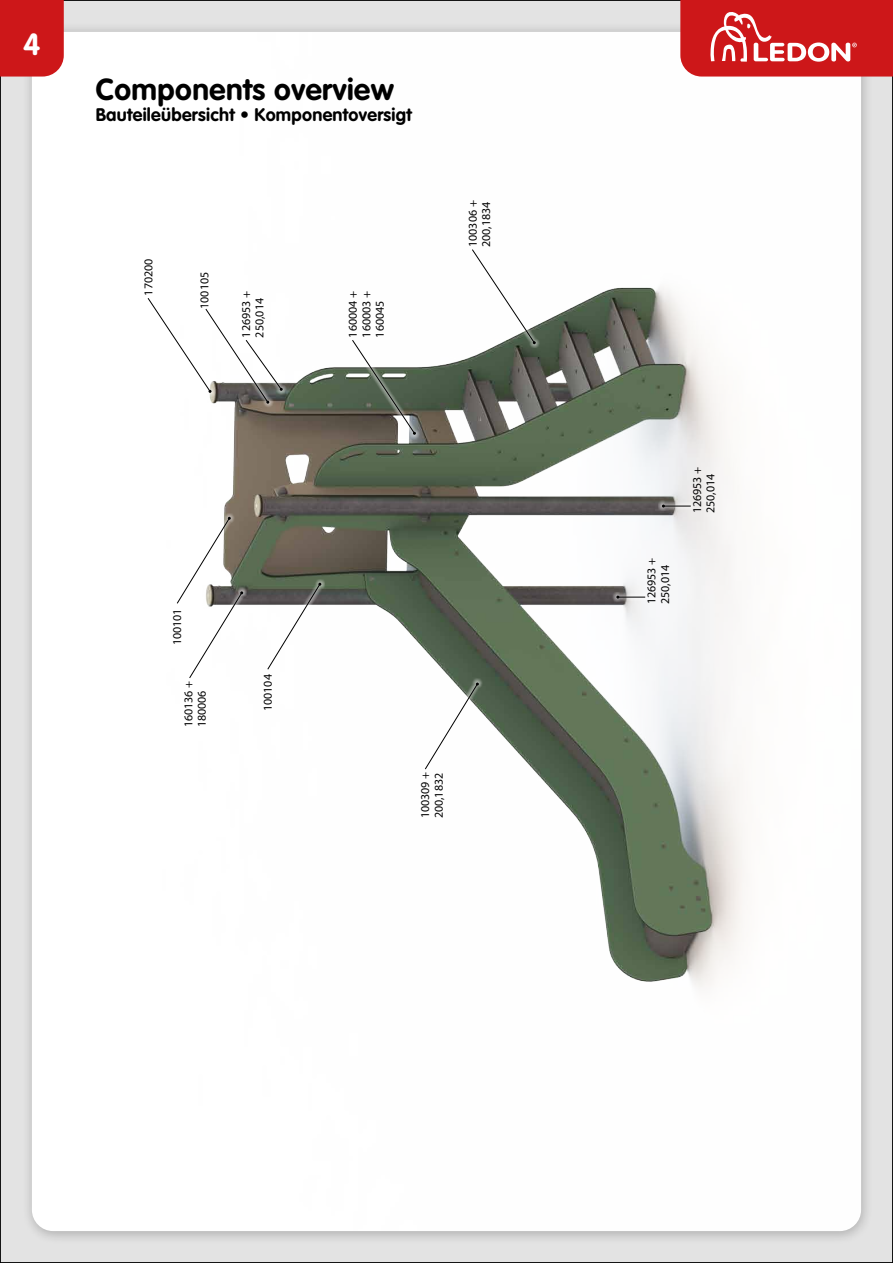
<style>
.page{position:relative;width:893px;height:1263px;background:#e3e3e3}
.page>*{position:absolute;margin:0;border:0;box-sizing:border-box;transform-origin:0 0}
.t1{font:700 30px "VAG Rounded Std";letter-spacing:.015em;color:#000}
.t2{font:700 30px "VAG Rounded Std";color:#fff}
.t3{font:700 18px "VAG Rounded Std";letter-spacing:.015em;color:#000}
.t4{font:12px/13.5px "Myriad Pro";color:#000}
</style>
<div class="page">
<div style="left:21px;top:22px;width:852px;height:1222px;background:#000;opacity:.25"></div>
<img style="left:32px;top:32px;width:829px;height:1199px">
<div style="left:0;top:0;width:64px;height:77px;background:#cd1719"></div>
<svg style="left:680px;top:0;width:213px;height:77px;background:#d23234"></svg>
<div style="left:92px;top:73px;width:324px;height:56px;background:#fff"></div>
<svg style="left:421px;top:678px;width:62px;height:95px"></svg>
<svg style="left:424px;top:682px;width:55px;height:88px;background:#eeefee"></svg>
<svg style="left:264px;top:579px;width:61px;height:94px"></svg>
<svg style="left:267px;top:583px;width:54px;height:87px;background:#d0d0cf"></svg>
<div style="left:173px;top:513px;width:62px;height:94px;background:#fff"></div>
<div style="left:185px;top:587px;width:62px;height:95px;background:#fff"></div>
<svg style="left:176px;top:517px;width:67px;height:162px"></svg>
<svg style="left:283px;top:336px;width:4px;height:59px"></svg>
<div style="left:144px;top:294px;width:72px;height:103px;background:#fff"></div>
<svg style="left:202px;top:404px;width:72px;height:4px"></svg>
<svg style="left:147px;top:297px;width:136px;height:107px"></svg>
<svg style="left:348px;top:336px;width:72px;height:103px"></svg>
<svg style="left:351px;top:339px;width:65px;height:96px;background:#90958b"></svg>
<svg style="left:468px;top:246px;width:72px;height:102px"></svg>
<svg style="left:471px;top:249px;width:65px;height:95px;background:#f0f1f0"></svg>
<svg style="left:658px;top:501px;width:37px;height:10px"></svg>
<svg style="left:662px;top:505px;width:29px;height:3px"></svg>
<svg style="left:613px;top:592px;width:36px;height:10px"></svg>
<svg style="left:616px;top:596px;width:29px;height:3px"></svg>
<h1 class="t2" style="left:23px;top:27px;width:19px">4</h1>
<h1 class="t1" style="left:96px;top:71px;width:300px">Components overview</h1>
<h2 class="t3" style="left:96px;top:104px;width:318px">Bauteileübersicht • Komponentoversigt</h2>
<p class="t4" style="left:142px;top:296px;width:38px;rotate:-90deg">170200</p>
<p class="t4" style="left:197px;top:309px;width:38px;rotate:-90deg">100105</p>
<p class="t4" style="left:239px;top:338px;width:48px;rotate:-90deg">126953 +<br>250,014</p>
<p class="t4" style="left:346px;top:338px;width:48px;text-align:justify;rotate:-90deg">160004 + 160003 + 160045</p>
<p class="t4" style="left:466px;top:247px;width:48px;rotate:-90deg">100306 +<br>200,1834</p>
<p class="t4" style="left:170px;top:645px;width:38px;rotate:-90deg">100101</p>
<p class="t4" style="left:182px;top:727px;width:48px;rotate:-90deg">160136 +<br>180006</p>
<p class="t4" style="left:261px;top:711px;width:38px;rotate:-90deg">100104</p>
<p class="t4" style="left:418px;top:818px;width:48px;rotate:-90deg">100309 +<br>200,1832</p>
<p class="t4" style="left:645px;top:604px;width:48px;rotate:-90deg">126953 +<br>250,014</p>
<p class="t4" style="left:690px;top:513px;width:48px;rotate:-90deg">126953 +<br>250,014</p>
</div>
